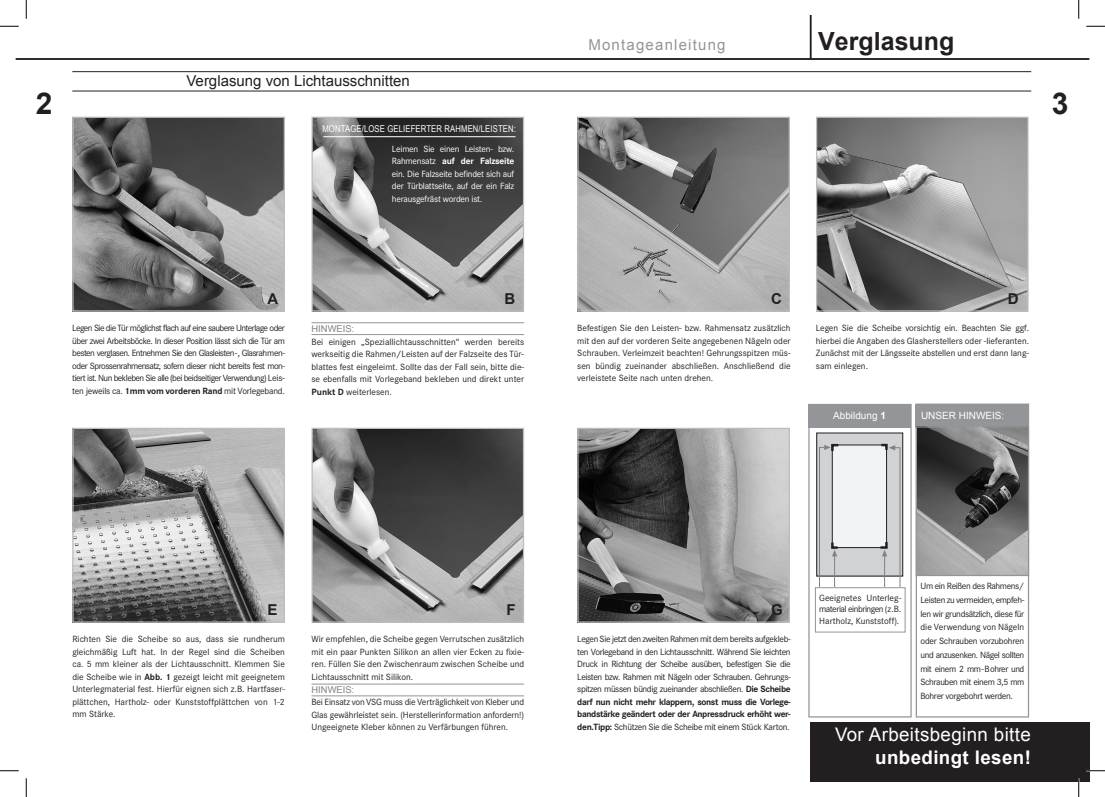
<style>
.page{position:relative;width:1105px;height:797px;background:#fff}
.page>*{position:absolute;margin:0;border:0;box-sizing:border-box;transform-origin:0 0}
.t1{font:700 30px "Arial";color:#231f20}
.t2{font:700 25px "Arial";color:#231f20}
.t3{font:18.75px "Arial";letter-spacing:.02em;color:#fff}
.t4{font:700 18.75px "Arial";letter-spacing:.02em;color:#fff}
.t5{font:15px "Arial";color:#231f20}
.t6{font:15px "Arial";letter-spacing:.08em;color:#939598}
.t7{font:700 15px "Arial";color:#231f20}
.t8{font:10px "Arial";color:#fff}
.t9{font:9.38px/12.5px "Corporate S";letter-spacing:-.005em;color:#231f20;text-align:justify}
.t10{font:9.38px/12.5px "Corporate S";letter-spacing:-.025em;color:#fff;text-align:justify}
.t11{font:9.38px "Arial Narrow";letter-spacing:.015em;color:#fff}
.t12{font:9.38px "Arial";color:#808285}
.s1{font-weight:700}
</style>
<div class="page">
<div style="left:916px;top:403px;width:113px;height:314px;border:1px solid #939598"></div>
<hr style="left:810px;top:16px;width:2px;height:43px;background:#231f20">
<hr style="left:16px;top:58px;width:1073px;height:2px;background:#231f20">
<div style="left:810px;top:721px;width:279px;height:60px;background:#231f20"></div>
<div style="left:808px;top:404px;width:103px;height:23px;background:#939598"></div>
<div style="left:817px;top:433px;width:86px;height:143px;background:#d1d2d4"></div>
<div style="left:816px;top:432px;width:87px;height:144px;border:1px solid #231f20"></div>
<svg style="left:818px;top:443px;width:83px;height:144px"></svg>
<hr style="left:834px;top:556px;width:1px;height:32px;background:#808285">
<div style="left:808px;top:404px;width:104px;height:313px;border:1px solid #939598"></div>
<div style="left:815px;top:587px;width:90px;height:45px;border:1px solid #939598"></div>
<img style="left:74px;top:119px;width:209px;height:190px">
<div style="left:72px;top:117px;width:213px;height:194px;border:1px solid #bcbdc0"></div>
<img style="left:313px;top:119px;width:209px;height:190px">
<div style="left:311px;top:117px;width:213px;height:194px;border:1px solid #bcbdc0"></div>
<img style="left:579px;top:119px;width:209px;height:190px">
<div style="left:577px;top:117px;width:213px;height:194px;border:1px solid #bcbdc0"></div>
<img style="left:579px;top:430px;width:209px;height:190px">
<div style="left:577px;top:428px;width:213px;height:194px;border:1px solid #bcbdc0"></div>
<div style="left:916px;top:404px;width:113px;height:23px;background:#939598"></div>
<img style="left:918px;top:428px;width:109px;height:146px">
<div style="left:916px;top:426px;width:113px;height:150px;border:1px solid #939598"></div>
<img style="left:818px;top:119px;width:208px;height:190px">
<div style="left:816px;top:117px;width:212px;height:194px;border:1px solid #bcbdc0"></div>
<img style="left:313px;top:430px;width:209px;height:190px">
<div style="left:311px;top:428px;width:213px;height:194px;border:1px solid #bcbdc0"></div>
<img style="left:74px;top:430px;width:209px;height:190px">
<div style="left:72px;top:428px;width:213px;height:194px;border:1px solid #bcbdc0"></div>
<hr style="left:323px;top:136px;width:192px;height:1px;background:#fff">
<hr style="left:311px;top:334px;width:213px;height:1px;background:#939598">
<hr style="left:311px;top:322px;width:213px;height:1px;background:#939598">
<hr style="left:311px;top:695px;width:213px;height:1px;background:#939598">
<hr style="left:311px;top:683px;width:213px;height:1px;background:#939598">
<hr style="left:72px;top:91px;width:959px;height:1px;background:#231f20">
<hr style="left:72px;top:71px;width:959px;height:1px;background:#231f20">
<svg style="left:0;top:25px;width:19px;height:2px"></svg>
<svg style="left:1086px;top:25px;width:19px;height:2px"></svg>
<svg style="left:0;top:770px;width:19px;height:1px"></svg>
<svg style="left:1086px;top:770px;width:19px;height:1px"></svg>
<svg style="left:25px;top:0;width:2px;height:19px"></svg>
<svg style="left:25px;top:778px;width:2px;height:19px"></svg>
<svg style="left:1078px;top:0;width:1px;height:19px"></svg>
<svg style="left:1078px;top:778px;width:1px;height:19px"></svg>
<h3 class="t5" style="left:186px;top:71px;width:225px">Verglasung von Lichtausschnitten</h3>
<h3 class="t6" style="left:588px;top:35px;width:139px">Montageanleitung</h3>
<h2 class="t2" style="left:818px;top:25px;width:138px">Verglasung</h2>
<h1 class="t1" style="left:36px;top:83px;width:18px">2</h1>
<h1 class="t1" style="left:1052px;top:83px;width:18px">3</h1>
<p class="t11" style="left:322px;top:121px;width:195px">MONTAGE/LOSE GELIEFERTER RAHMEN/LEISTEN:</p>
<h3 class="t7" style="left:267px;top:289px;width:12px">A</h3>
<p class="t10" style="left:392px;top:142px;width:124px">Leimen Sie einen Leisten- bzw.<br>Rahmensatz <span class="s1">auf der Falzseite </span>ein. Die Falzseite befindet sich auf der Türblattseite, auf der ein Falz herausgefräst worden ist.</p>
<h3 class="t7" style="left:505px;top:289px;width:12px">B</h3>
<h3 class="t7" style="left:771px;top:289px;width:12px">C</h3>
<h3 class="t7" style="left:1008px;top:289px;width:12px">D</h3>
<p class="t9" style="left:72px;top:322px;width:214px">Legen Sie die Tür möglichst flach auf eine saubere Unterlage oder über zwei Arbeitsböcke. In dieser Position lässt sich die Tür am besten verglasen. Entnehmen Sie den Glasleisten-, Glasrahmen&shy;oder Sprossenrahmensatz, sofern dieser nicht bereits fest mon&shy;tiert ist. Nun bekleben Sie alle (bei beidseitiger Verwendung) Leis&shy;ten jeweils ca. <span class="s1">1mm vom vorderen Rand</span> mit Vorlegeband.</p>
<p class="t9" style="left:577px;top:322px;width:215px">Befestigen Sie den Leisten- bzw. Rahmensatz zusätzlich mit den auf der vorderen Seite angegebenen Nägeln oder Schrauben. Verleimzeit beachten! Gehrungsspitzen müs&shy;sen bündig zueinander abschließen. Anschließend die verleistete Seite nach unten drehen.</p>
<p class="t12" style="left:311px;top:322px;width:14px">HINWEIS</p>
<p class="t12" style="left:352px;top:322px;width:4px">:</p>
<p class="t9" style="left:311px;top:335px;width:214px">Bei einigen „Speziallichtausschnitten“ werden bereits werkseitig die Rahmen/Leisten auf der Falzseite des Tür&shy;blattes fest eingeleimt. Sollte das der Fall sein, bitte die&shy;se ebenfalls mit Vorlegeband bekleben und direkt unter <span class="s1">Punkt D</span> weiterlesen.</p>
<p class="t9" style="left:816px;top:322px;width:215px">Legen Sie die Scheibe vorsichtig ein. Beachten Sie ggf. hierbei die Angaben des Glasherstellers oder -lieferanten.<br>Zunächst mit der Längsseite abstellen und erst dann lang&shy;sam einlegen.</p>
<p class="t8" style="left:833px;top:408px;width:54px">Abbildung <span class="s1">1</span></p>
<p class="t8" style="left:921px;top:409px;width:85px">Unser Hinweis:</p>
<h3 class="t7" style="left:267px;top:600px;width:12px">E</h3>
<h3 class="t7" style="left:507px;top:600px;width:11px">F</h3>
<p class="t9" style="left:72px;top:633px;width:214px">Richten Sie die Scheibe so aus, dass sie rundherum gleichmäßig Luft hat. In der Regel sind die Scheiben ca. 5 mm kleiner als der Lichtausschnitt. Klemmen Sie die Scheibe wie in <span class="s1">Abb. 1</span> gezeigt leicht mit geeignetem Unterlegmaterial fest. Hierfür eignen sich z.B. Hartfaser&shy;plättchen, Hartholz- oder Kunststoffplättchen von 1-2 mm Stärke.</p>
<p class="t9" style="left:312px;top:632px;width:214px">Wir empfehlen, die Scheibe gegen Verrutschen zusätzlich mit ein paar Punkten Silikon an allen vier Ecken zu fixie&shy;ren. Füllen Sie den Zwischenraum zwischen Scheibe und Lichtausschnitt mit Silikon.</p>
<p class="t12" style="left:312px;top:684px;width:14px">HINWEIS</p>
<p class="t12" style="left:352px;top:684px;width:4px">:</p>
<p class="t9" style="left:312px;top:696px;width:214px">Bei Einsatz von VSG muss die Verträglichkeit von Kleber und Glas gewährleistet sein. (Herstellerinformation anfordern!)<br>Ungeeignete Kleber können zu Verfärbungen führen.</p>
<h3 class="t7" style="left:771px;top:600px;width:13px">G</h3>
<p class="t9" style="left:577px;top:633px;width:215px">Legen Sie jetzt den zweiten Rahmen mit dem bereits aufgekleb&shy;ten Vorlegeband in den Lichtausschnitt. Während Sie leichten Druck in Richtung der Scheibe ausüben, befestigen Sie die Leisten bzw. Rahmen mit Nägeln oder Schrauben. Gehrungs&shy;spitzen müssen bündig zueinander abschließen. <span class="s1">Die Scheibe darf nun nicht mehr klappern, sonst muss die Vorlege&shy;bandstärke geändert oder der Anpressdruck erhöht wer&shy;den.Tipp:</span> Schützen Sie die Scheibe mit einem Stück Karton.</p>
<p class="t9" style="left:920px;top:579px;width:105px;line-height:13.8px">Um ein Reißen des Rahmens/ Leisten zu vermeiden, empfeh&shy;len wir grundsätzlich, diese für die Verwendung von Nägeln oder Schrauben vorzubohren und anzusenken. Nägel sollten mit einem 2 mm-Bohrer und Schrauben mit einem 3,5 mm Bohrer vorgebohrt werden.</p>
<h3 class="t3" style="left:835px;top:722px;width:197px">Vor Arbeitsbeginn bitte</h3>
<h3 class="t4" style="left:875px;top:744px;width:157px">unbedingt lesen!</h3>
<p class="t9" style="left:819px;top:592px;width:84px;line-height:11.2px">Geeignetes Unterleg&shy;material einbringen (z.B.<br>Hartholz, Kunststoff).</p>
</div>
